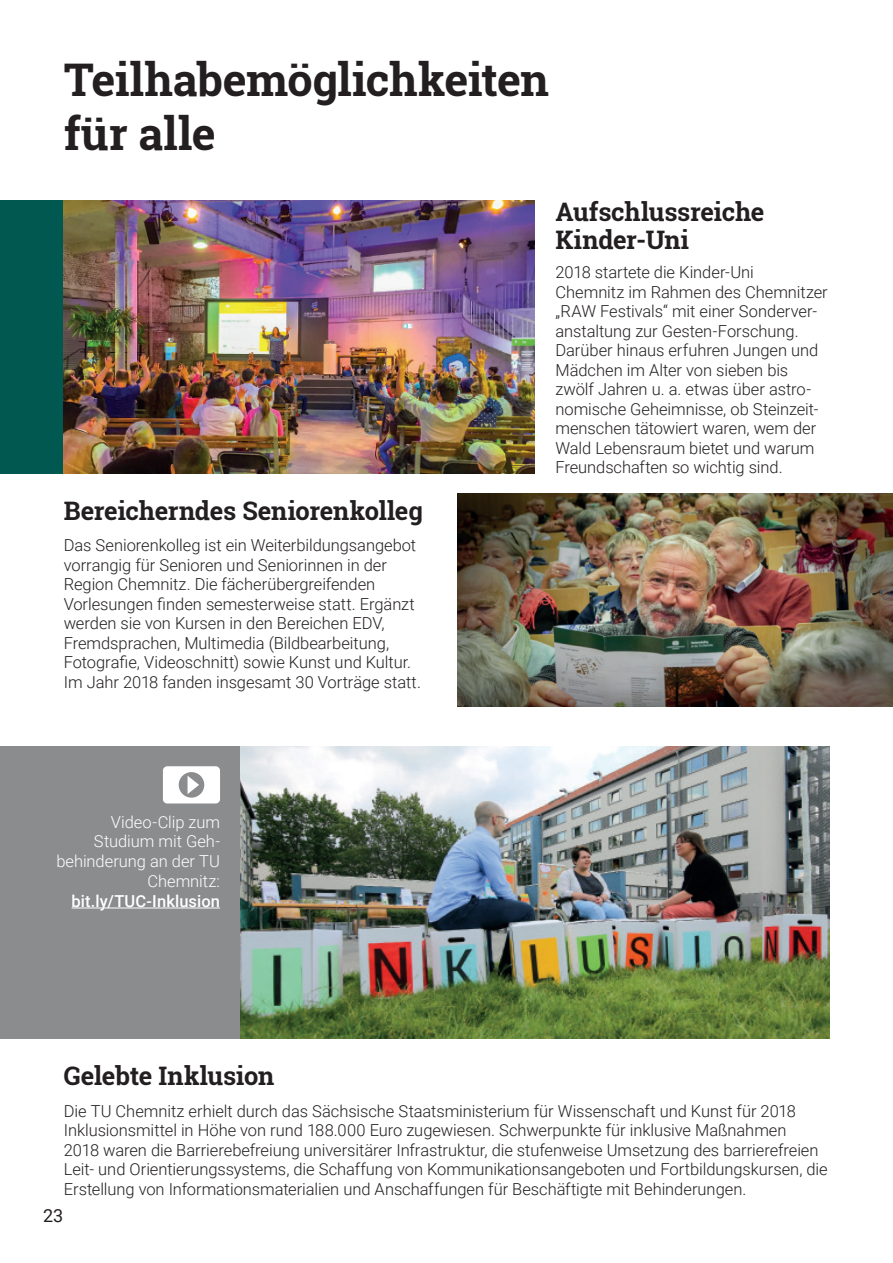
<style>
.page{position:relative;width:893px;height:1263px;background:#fff}
.page>*{position:absolute;margin:0;border:0;box-sizing:border-box;transform-origin:0 0}
.t1{font:700 45px/54px "Roboto Slab";letter-spacing:-.01em;color:#231f20}
.t2{font:700 25.5px/28.5px "Roboto Slab";letter-spacing:-.01em;color:#231f20}
.t3{font:18px "Roboto";color:#231f20}
.t4{font:300 16.5px/19.5px "Roboto";letter-spacing:-.005em;color:#231f20}
.t5{font:300 16.5px/19.8px "Roboto";color:#fff;text-align:right}
.s1{font-weight:500}
</style>
<div class="page">
<div style="left:0;top:200px;width:64px;height:273px;background:#005850"></div>
<img style="left:64px;top:200px;width:470px;height:273px">
<img style="left:457px;top:493px;width:436px;height:213px">
<img style="left:239px;top:746px;width:590px;height:293px">
<div style="left:0;top:746px;width:239px;height:293px;background:#8b8c8e"></div>
<svg style="left:163px;top:766px;width:57px;height:37px"></svg>
<hr style="left:72px;top:907px;width:148px;height:1px;background:#fff">
<h1 class="t1" style="left:64px;top:52px;width:487px">Teilhabemöglichkeiten für alle</h1>
<h2 class="t2" style="left:64px;top:496px;width:361px">Bereicherndes Seniorenkolleg</h2>
<p class="t4" style="left:64px;top:535px;width:359px">Das Seniorenkolleg ist ein Weiterbildungsangebot vorrangig für Senioren und Seniorinnen in der Region Chemnitz. Die fächerübergreifenden Vorlesungen finden semesterweise statt. Ergänzt werden sie von Kursen in den Bereichen EDV, Fremdsprachen, Multimedia (Bildbearbeitung, Fotografie, Videoschnitt) sowie Kunst und Kultur.<br>Im Jahr 2018 fanden insgesamt 30 Vorträge statt.</p>
<p class="t5" style="left:56px;top:811px;width:165px">Video-Clip zum<br>Studium mit Geh&shy;behinderung an der TU<br>Chemnitz: <span class="s1">bit.ly/TUC-Inklusion</span></p>
<h2 class="t2" style="left:555px;top:197px;width:211px">Aufschlussreiche<br>Kinder-Uni</h2>
<p class="t4" style="left:555px;top:262px;width:274px">2018 startete die Kinder-Uni<br>Chemnitz im Rahmen des Chemnitzer „RAW Festivals“ mit einer Sonderver&shy;anstaltung zur Gesten-Forschung.<br>Darüber hinaus erfuhren Jungen und Mädchen im Alter von sieben bis zwölf Jahren u. a. etwas über astro&shy;nomische Geheimnisse, ob Steinzeit&shy;menschen tätowiert waren, wem der Wald Lebensraum bietet und warum Freundschaften so wichtig sind.</p>
<h2 class="t2" style="left:64px;top:1061px;width:212px">Gelebte Inklusion</h2>
<p class="t4" style="left:64px;top:1101px;width:765px">Die TU Chemnitz erhielt durch das Sächsische Staatsministerium für Wissenschaft und Kunst für 2018<br>Inklusionsmittel in Höhe von rund 188.000 Euro zugewiesen. Schwerpunkte für inklusive Maßnahmen<br>2018 waren die Barrierebefreiung universitärer Infrastruktur, die stufenweise Umsetzung des barrierefreien Leit- und Orientierungssystems, die Schaffung von Kommunikationsangeboten und Fortbildungskursen, die Erstellung von Informationsmaterialien und Anschaffungen für Beschäftigte mit Behinderungen.</p>
<p class="t3" style="left:43px;top:1203px;width:22px">23</p>
</div>
